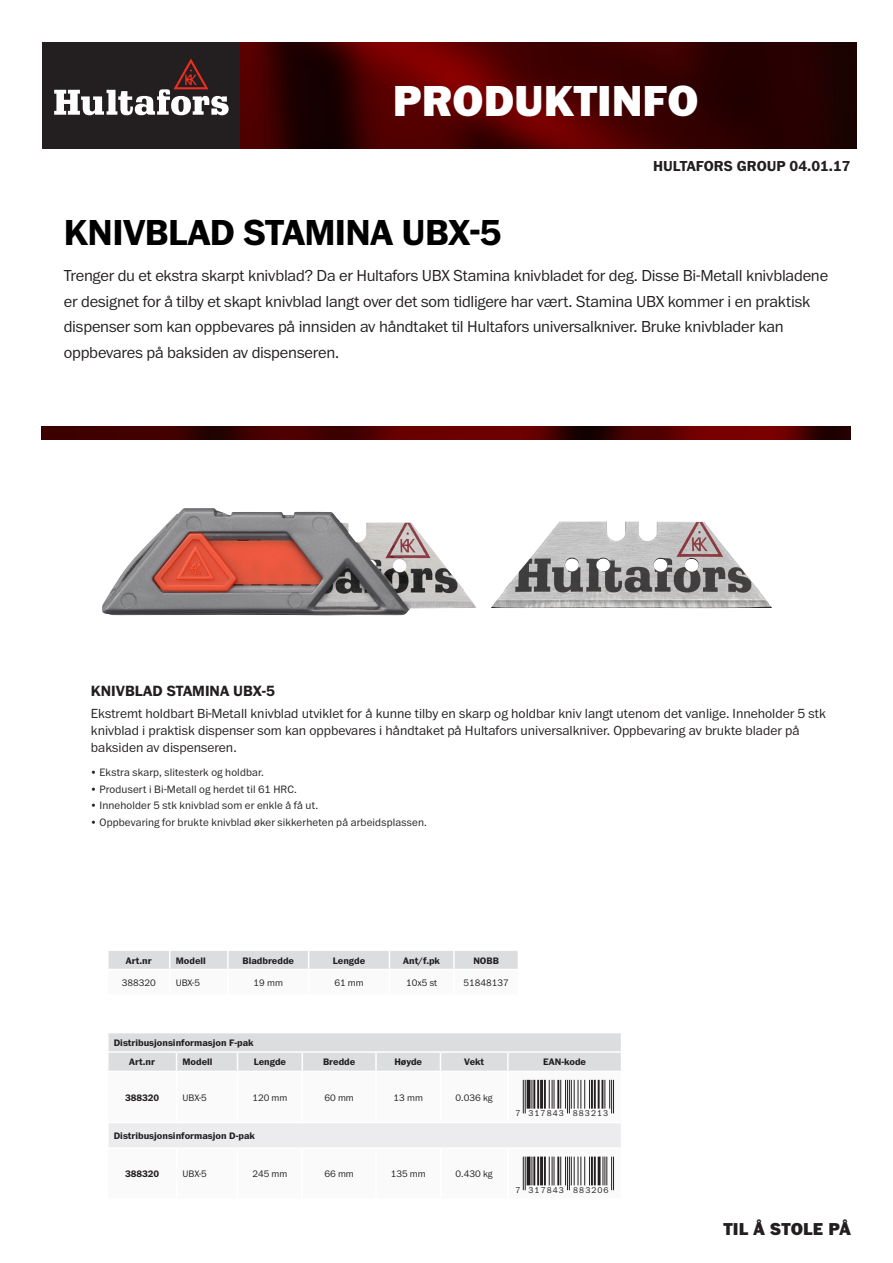
<style>
.page{position:relative;width:893px;height:1263px;background:#fff}
.page>*{position:absolute;margin:0;border:0;box-sizing:border-box;transform-origin:0 0}
.t1{font:900 45px "Franklin ITC Pro";color:#fff}
.t2{font:700 37.5px "Franklin ITC Pro";letter-spacing:-.015em;color:#000}
.t3{font:900 17.85px "Franklin ITC Pro";letter-spacing:.005em;color:#231f20}
.t4{font:300 16.5px/25.5px "Franklin ITC Pro";letter-spacing:-.015em;color:#231f20}
.ProductName{font:700 15.3px "Franklin ITC Pro";color:#231f20}
.t5{font:700 15px "Franklin ITC Pro";color:#231f20}
.Introduction{font:300 13.65px/17.1px "Franklin ITC Pro";color:#231f20}
.t6{font:300 11.1px "Franklin ITC Pro";letter-spacing:.01em;color:#231f20}
.Cell_rubrik{font:700 9.75px "Franklin ITC Pro";color:#231f20}
.Cell_text{font:300 9.75px "Franklin ITC Pro";color:#231f20}
.Cell_text_left{font:300 9.75px "Franklin ITC Pro";letter-spacing:-.005em;color:#231f20}
.Cell_rubrik_left{font:700 9.75px "Franklin ITC Pro";color:#231f20}
.Cell_rubrik-2{font:300 9.75px "Franklin ITC Pro";color:#231f20}
.t7{font:300 8.7px "Franklin ITC Pro";letter-spacing:.12em;color:#231f20}
</style>
<div class="page">
<img style="left:240px;top:43px;width:616px;height:106px">
<div style="left:43px;top:43px;width:197px;height:106px;background:#231f20"></div>
<svg style="left:54px;top:59px;width:175px;height:56px"></svg>
<img style="left:42px;top:426px;width:808px;height:13px">
<img style="left:491px;top:521px;width:281px;height:87px">
<img style="left:102px;top:508px;width:375px;height:107px">
<div style="left:108px;top:951px;width:410px;height:18px;background:#dcdddf"></div>
<svg style="left:522px;top:1079px;width:93px;height:112px"></svg>
<div style="left:108px;top:1122px;width:513px;height:26px;background:#ececee"></div>
<svg style="left:108px;top:1033px;width:513px;height:38px"></svg>
<hr style="left:107px;top:1122px;width:70px;height:1px;background:#fff">
<hr style="left:107px;top:1123px;width:2px;height:24px;background:#fff">
<hr style="left:177px;top:1122px;width:60px;height:1px;background:#fff">
<hr style="left:237px;top:1122px;width:65px;height:1px;background:#fff">
<hr style="left:302px;top:1122px;width:74px;height:1px;background:#fff">
<hr style="left:376px;top:1122px;width:64px;height:1px;background:#fff">
<hr style="left:440px;top:1122px;width:68px;height:1px;background:#fff">
<hr style="left:508px;top:1122px;width:114px;height:1px;background:#fff">
<hr style="left:107px;top:1147px;width:70px;height:2px;background:#fff">
<hr style="left:177px;top:1147px;width:60px;height:2px;background:#fff">
<hr style="left:237px;top:1147px;width:65px;height:2px;background:#fff">
<hr style="left:302px;top:1147px;width:74px;height:2px;background:#fff">
<hr style="left:376px;top:1147px;width:64px;height:2px;background:#fff">
<hr style="left:440px;top:1147px;width:68px;height:2px;background:#fff">
<hr style="left:508px;top:1147px;width:114px;height:2px;background:#fff">
<hr style="left:525px;top:1156px;width:1px;height:34px;background:#231f20">
<hr style="left:523px;top:1156px;width:1px;height:34px;background:#231f20">
<hr style="left:527px;top:1156px;width:3px;height:29px;background:#231f20">
<svg style="left:531px;top:1156px;width:1px;height:29px"></svg>
<hr style="left:537px;top:1156px;width:2px;height:29px;background:#231f20">
<hr style="left:533px;top:1156px;width:2px;height:29px;background:#231f20">
<hr style="left:540px;top:1156px;width:3px;height:29px;background:#231f20">
<hr style="left:544px;top:1156px;width:2px;height:29px;background:#231f20">
<svg style="left:549px;top:1156px;width:5px;height:29px"></svg>
<hr style="left:557px;top:1156px;width:2px;height:29px;background:#231f20">
<hr style="left:569px;top:1156px;width:1px;height:34px;background:#231f20">
<hr style="left:567px;top:1156px;width:1px;height:34px;background:#231f20">
<svg style="left:560px;top:1156px;width:30px;height:29px"></svg>
<hr style="left:594px;top:1156px;width:2px;height:29px;background:#231f20">
<hr style="left:591px;top:1156px;width:2px;height:29px;background:#231f20">
<hr style="left:598px;top:1156px;width:3px;height:29px;background:#231f20">
<hr style="left:613px;top:1156px;width:1px;height:34px;background:#231f20">
<hr style="left:611px;top:1156px;width:1px;height:34px;background:#231f20">
<svg style="left:602px;top:1156px;width:5px;height:29px"></svg>
<hr style="left:525px;top:1080px;width:1px;height:33px;background:#231f20">
<hr style="left:523px;top:1080px;width:1px;height:33px;background:#231f20">
<hr style="left:527px;top:1080px;width:3px;height:29px;background:#231f20">
<svg style="left:531px;top:1080px;width:1px;height:29px"></svg>
<hr style="left:537px;top:1080px;width:2px;height:29px;background:#231f20">
<hr style="left:533px;top:1080px;width:2px;height:29px;background:#231f20">
<hr style="left:540px;top:1080px;width:3px;height:29px;background:#231f20">
<hr style="left:544px;top:1080px;width:2px;height:29px;background:#231f20">
<svg style="left:549px;top:1080px;width:5px;height:29px"></svg>
<hr style="left:557px;top:1080px;width:2px;height:29px;background:#231f20">
<hr style="left:569px;top:1080px;width:1px;height:33px;background:#231f20">
<hr style="left:567px;top:1080px;width:1px;height:33px;background:#231f20">
<svg style="left:560px;top:1080px;width:30px;height:29px"></svg>
<hr style="left:601px;top:1080px;width:2px;height:29px;background:#231f20">
<hr style="left:598px;top:1080px;width:2px;height:29px;background:#231f20">
<hr style="left:594px;top:1080px;width:2px;height:29px;background:#231f20">
<hr style="left:591px;top:1080px;width:2px;height:29px;background:#231f20">
<hr style="left:613px;top:1080px;width:1px;height:33px;background:#231f20">
<hr style="left:611px;top:1080px;width:1px;height:33px;background:#231f20">
<svg style="left:604px;top:1080px;width:6px;height:29px"></svg>
<p class="t1" style="left:393px;top:74px;width:307px">PRODUKTINFO</p>
<p class="t5" style="left:653px;top:157px;width:199px">HULTAFORS GROUP 04.01.17</p>
<p class="t2" style="left:64px;top:211px;width:439px">KNIVBLAD STAMINA UBX-5</p>
<p class="t4" style="left:64px;top:264px;width:766px">Trenger du et ekstra skarpt knivblad? Da er Hultafors UBX Stamina knivbladet for deg. Disse Bi-Metall knivbladene er designet for å tilby et skapt knivblad langt over det som tidligere har vært. Stamina UBX kommer i en praktisk dispenser som kan oppbevares på innsiden av håndtaket til Hultafors universalkniver. Bruke knivblader kan oppbevares på baksiden av dispenseren.</p>
<p class="ProductName" style="left:91px;top:682px;width:186px">KNIVBLAD STAMINA UBX-5</p>
<p class="Introduction" style="left:91px;top:705px;width:736px">Ekstremt holdbart Bi-Metall knivblad utviklet for å kunne tilby en skarp og holdbar kniv langt utenom det vanlige. Inneholder 5 stk knivblad i praktisk dispenser som kan oppbevares i håndtaket på Hultafors universalkniver. Oppbevaring av brukte blader på baksiden av dispenseren.</p>
<p class="t6" style="left:91px;top:766px;width:175px">• Ekstra skarp, slitesterk og holdbar.</p>
<p class="t6" style="left:91px;top:783px;width:207px">• Produsert i Bi-Metall og herdet til 61 HRC.</p>
<p class="t6" style="left:91px;top:800px;width:229px">• Inneholder 5 stk knivblad som er enkle å få ut.</p>
<p class="t6" style="left:91px;top:816px;width:338px">• Oppbevaring for brukte knivblad øker sikkerheten på arbeidsplassen.</p>
<p class="Cell_rubrik" style="left:126px;top:955px;width:27px">Art.nr</p>
<p class="Cell_rubrik_left" style="left:176px;top:955px;width:32px">Modell</p>
<p class="Cell_rubrik" style="left:242px;top:955px;width:53px">Bladbredde</p>
<p class="Cell_rubrik" style="left:333px;top:955px;width:34px">Lengde</p>
<p class="Cell_rubrik" style="left:403px;top:955px;width:38px">Ant/f.pk</p>
<p class="Cell_rubrik" style="left:473px;top:955px;width:27px">NOBB</p>
<p class="Cell_rubrik-2" style="left:122px;top:977px;width:36px">388320</p>
<p class="Cell_text_left" style="left:176px;top:977px;width:26px">UBX-5</p>
<p class="Cell_text" style="left:254px;top:977px;width:31px">19 mm</p>
<p class="Cell_text" style="left:334px;top:977px;width:31px">61 mm</p>
<p class="Cell_text" style="left:406px;top:977px;width:33px">10x5 st</p>
<p class="Cell_text" style="left:463px;top:977px;width:47px">51848137</p>
<p class="Cell_rubrik" style="left:114px;top:1037px;width:141px">Distribusjonsinformasjon F-pak</p>
<p class="Cell_rubrik" style="left:129px;top:1056px;width:27px">Art.nr</p>
<p class="Cell_rubrik_left" style="left:183px;top:1056px;width:32px">Modell</p>
<p class="Cell_rubrik" style="left:254px;top:1056px;width:34px">Lengde</p>
<p class="Cell_rubrik" style="left:323px;top:1056px;width:34px">Bredde</p>
<p class="Cell_rubrik" style="left:394px;top:1056px;width:29px">Høyde</p>
<p class="Cell_rubrik" style="left:464px;top:1056px;width:21px">Vekt</p>
<p class="Cell_rubrik" style="left:543px;top:1056px;width:44px">EAN-kode</p>
<p class="Cell_rubrik" style="left:125px;top:1092px;width:36px">388320</p>
<p class="Cell_text_left" style="left:183px;top:1092px;width:26px">UBX-5</p>
<p class="Cell_text" style="left:252px;top:1092px;width:37px">120 mm</p>
<p class="Cell_text" style="left:324px;top:1092px;width:31px">60 mm</p>
<p class="Cell_text" style="left:394px;top:1092px;width:31px">13 mm</p>
<p class="Cell_text" style="left:456px;top:1092px;width:39px">0.036 kg</p>
<p class="Cell_rubrik" style="left:114px;top:1130px;width:143px">Distribusjonsinformasjon D-pak</p>
<p class="Cell_rubrik" style="left:125px;top:1168px;width:36px">388320</p>
<p class="Cell_text_left" style="left:183px;top:1169px;width:26px">UBX-5</p>
<p class="Cell_text" style="left:252px;top:1169px;width:37px">245 mm</p>
<p class="Cell_text" style="left:324px;top:1169px;width:31px">66 mm</p>
<p class="Cell_text" style="left:391px;top:1169px;width:37px">135 mm</p>
<p class="Cell_text" style="left:456px;top:1169px;width:39px">0.430 kg</p>
<p class="t7" style="left:516px;top:1108px;width:94px">7 317843 883213</p>
<p class="t7" style="left:516px;top:1185px;width:94px">7 317843 883206</p>
<p class="t3" style="left:723px;top:1218px;width:129px">TIL Å STOLE PÅ</p>
</div>
